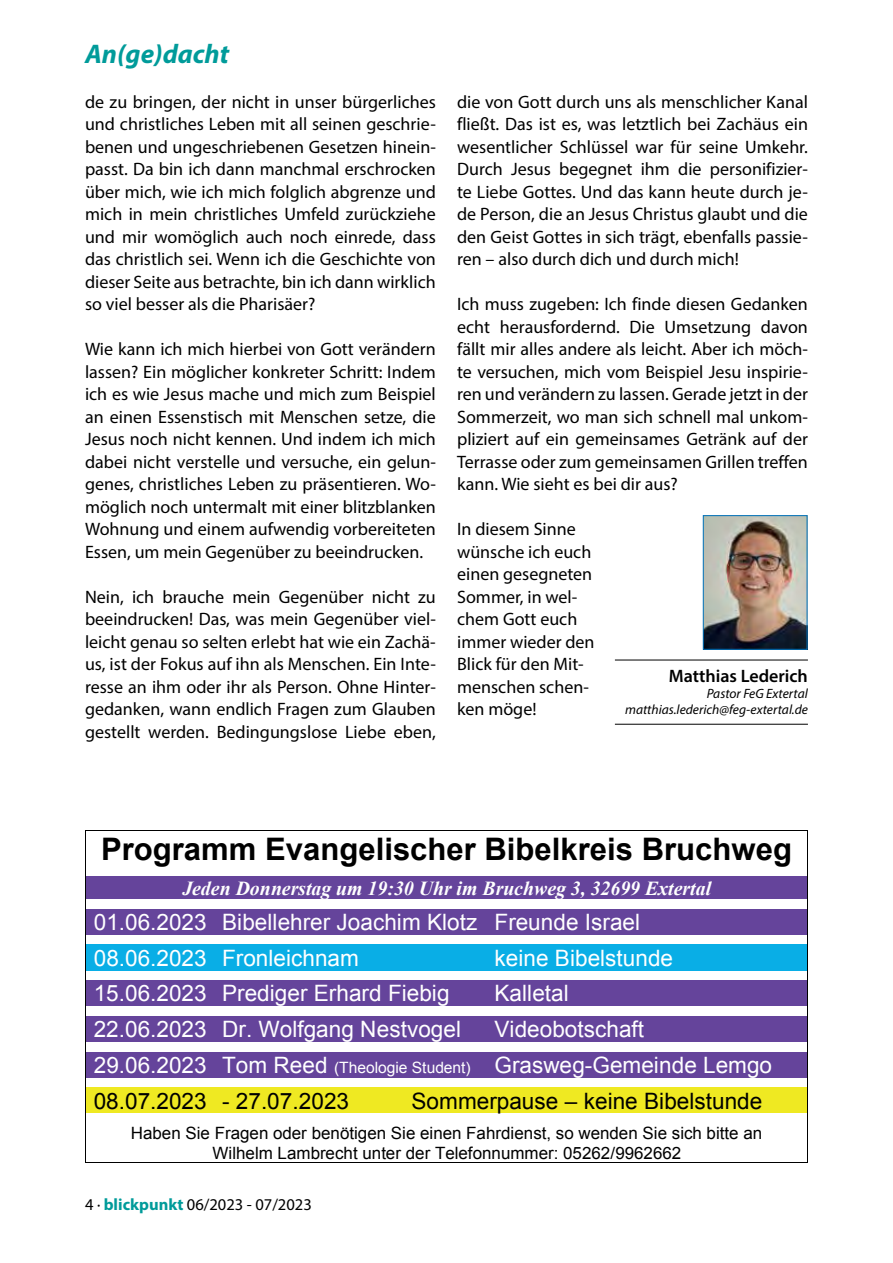
<style>
.page{position:relative;width:893px;height:1263px;background:#fff}
.page>*{position:absolute;margin:0;border:0;box-sizing:border-box;transform-origin:0 0}
.t1{font:700 31.05px "Arial";color:#000}
.t2{font:italic 700 27px "Myriad Pro";color:#009b9a}
.t3{font:22.5px/35.8px "Arial";color:#fff}
.t4{font:22.5px "Arial";color:#000}
.t5{font:italic 700 19.8px "Times New Roman";color:#fff}
.t6{font:18px/22.5px "Myriad Pro";color:#000;text-align:justify}
.t7{font:600 18px "Myriad Pro";color:#000}
.t8{font:16.95px/19.5px "Arial";color:#000;text-align:center}
.t9{font:16.5px "Myriad Pro";color:#000}
.t10{font:italic 13.5px/16.2px "Myriad Pro";color:#000;text-align:right}
.s1{font-size:15.6px}
.s2{color:#000}
.s3{font-weight:700;color:#009b9a}
</style>
<div class="page">
<img style="left:705px;top:517px;width:100px;height:131px">
<div style="left:703px;top:515px;width:104px;height:135px;border:1px solid #0072bc"></div>
<hr style="left:615px;top:660px;width:193px;height:1px;background:#000">
<hr style="left:615px;top:724px;width:193px;height:1px;background:#000">
<hr style="left:86px;top:830px;width:721px;height:1px;background:#000">
<hr style="left:86px;top:830px;width:1px;height:36px;background:#000">
<hr style="left:807px;top:830px;width:1px;height:36px;background:#000">
<div style="left:94px;top:876px;width:706px;height:23px;background:#65449b"></div>
<div style="left:86px;top:909px;width:129px;height:26px;background:#65449b"></div>
<div style="left:215px;top:909px;width:272px;height:26px;background:#65449b"></div>
<div style="left:487px;top:909px;width:320px;height:26px;background:#65449b"></div>
<div style="left:86px;top:944px;width:129px;height:26px;background:#09aee6"></div>
<div style="left:215px;top:944px;width:272px;height:26px;background:#09aee6"></div>
<div style="left:487px;top:944px;width:320px;height:26px;background:#09aee6"></div>
<div style="left:86px;top:980px;width:129px;height:26px;background:#65449b"></div>
<div style="left:215px;top:980px;width:272px;height:26px;background:#65449b"></div>
<div style="left:487px;top:980px;width:320px;height:26px;background:#65449b"></div>
<div style="left:86px;top:1016px;width:129px;height:26px;background:#65449b"></div>
<div style="left:215px;top:1016px;width:272px;height:26px;background:#65449b"></div>
<div style="left:487px;top:1016px;width:320px;height:26px;background:#65449b"></div>
<div style="left:86px;top:1052px;width:129px;height:26px;background:#65449b"></div>
<div style="left:215px;top:1052px;width:272px;height:26px;background:#65449b"></div>
<div style="left:487px;top:1052px;width:320px;height:26px;background:#65449b"></div>
<div style="left:86px;top:1087px;width:129px;height:26px;background:#efe922"></div>
<div style="left:215px;top:1087px;width:152px;height:26px;background:#efe922"></div>
<div style="left:367px;top:1087px;width:440px;height:26px;background:#efe922"></div>
<svg style="left:86px;top:876px;width:1px;height:95px"></svg>
<svg style="left:807px;top:866px;width:1px;height:257px"></svg>
<hr style="left:86px;top:1123px;width:1px;height:39px;background:#000">
<hr style="left:86px;top:1162px;width:721px;height:1px;background:#000">
<hr style="left:807px;top:1123px;width:1px;height:39px;background:#000">
<h2 class="t2" style="left:85px;top:36px;width:146px">An(ge)dacht</h2>
<p class="t6" style="left:85px;top:90px;width:352px">de zu bringen, der nicht in unser bürgerliches und christliches Leben mit all seinen geschrie&shy;benen und ungeschriebenen Gesetzen hinein&shy;passt. Da bin ich dann manchmal erschrocken über mich, wie ich mich folglich abgrenze und mich in mein christliches Umfeld zurückziehe und mir womöglich auch noch einrede, dass das christlich sei. Wenn ich die Geschichte von dieser Seite aus betrachte, bin ich dann wirklich so viel besser als die Pharisäer?</p>
<p class="t6" style="left:85px;top:337px;width:352px">Wie kann ich mich hierbei von Gott verändern lassen? Ein möglicher konkreter Schritt: Indem ich es wie Jesus mache und mich zum Beispiel an einen Essenstisch mit Menschen setze, die Jesus noch nicht kennen. Und indem ich mich dabei nicht verstelle und versuche, ein gelun&shy;genes, christliches Leben zu präsentieren. Wo&shy;möglich noch untermalt mit einer blitzblanken Wohnung und einem aufwendig vorbereiteten Essen, um mein Gegenüber zu beeindrucken.</p>
<p class="t6" style="left:85px;top:585px;width:352px">Nein, ich brauche mein Gegenüber nicht zu beeindrucken! Das, was mein Gegenüber viel&shy;leicht genau so selten erlebt hat wie ein Zachä&shy;us, ist der Fokus auf ihn als Menschen. Ein Inte&shy;resse an ihm oder ihr als Person. Ohne Hinter&shy;gedanken, wann endlich Fragen zum Glauben gestellt werden. Bedingungslose Liebe eben,</p>
<p class="t6" style="left:457px;top:90px;width:352px">die von Gott durch uns als menschlicher Kanal fließt. Das ist es, was letztlich bei Zachäus ein wesentlicher Schlüssel war für seine Umkehr.<br>Durch Jesus begegnet ihm die personifizier&shy;te Liebe Gottes. Und das kann heute durch je&shy;de Person, die an Jesus Christus glaubt und die den Geist Gottes in sich trägt, ebenfalls passie&shy;ren – also durch dich und durch mich!</p>
<p class="t6" style="left:457px;top:292px;width:352px">Ich muss zugeben: Ich finde diesen Gedanken echt herausfordernd. Die Umsetzung davon fällt mir alles andere als leicht. Aber ich möch&shy;te versuchen, mich vom Beispiel Jesu inspirie&shy;ren und verändern zu lassen. Gerade jetzt in der Sommerzeit, wo man sich schnell mal unkom&shy;pliziert auf ein gemeinsames Getränk auf der Terrasse oder zum gemeinsamen Grillen treffen kann. Wie sieht es bei dir aus?</p>
<p class="t6" style="left:457px;top:517px;width:139px;text-align:left">In diesem Sinne wünsche ich euch einen gesegneten<br>Sommer, in wel&shy;chem Gott euch immer wieder den<br>Blick für den Mit&shy;menschen schen&shy;ken möge!</p>
<p class="t7" style="left:669px;top:664px;width:141px">Matthias Lederich</p>
<p class="t10" style="left:625px;top:685px;width:184px">Pastor FeG Extertal matthias.lederich@feg-extertal.de</p>
<h1 class="t1" style="left:101px;top:831px;width:692px">Programm Evangelischer Bibelkreis Bruchweg</h1>
<p class="t5" style="left:182px;top:877px;width:530px">Jeden Donnerstag um 19:30 Uhr im Bruchweg 3, 32699 Extertal</p>
<p class="t3" style="left:94px;top:904px;width:548px">01.06.2023 Bibellehrer Joachim Klotz Freunde Israel<br>08.06.2023 Fronleichnam</p>
<p class="t3" style="left:495px;top:940px;width:180px">keine Bibelstunde</p>
<p class="t3" style="left:94px;top:975px;width:357px">15.06.2023 Prediger Erhard Fiebig</p>
<p class="t3" style="left:495px;top:975px;width:76px">Kalletal</p>
<p class="t3" style="left:94px;top:1011px;width:369px">22.06.2023 Dr. Wolfgang Nestvogel</p>
<p class="t3" style="left:94px;top:1011px;width:680px;text-indent:401px">Videobotschaft<br>29.06.2023 Tom Reed <span class="s1">(Theologie Student)</span> Grasweg-Gemeinde Lemgo<br><span class="s2">08.07.2023 - 27.07.2023</span></p>
<p class="t4" style="left:412px;top:1088px;width:352px">Sommerpause – keine Bibelstunde</p>
<p class="t8" style="left:131px;top:1123px;width:633px">Haben Sie Fragen oder benötigen Sie einen Fahrdienst, so wenden Sie sich bitte an<br>Wilhelm Lambrecht unter der Telefonnummer: 05262/9962662</p>
<p class="t9" style="left:85px;top:1194px;width:228px">4 · <span class="s3">blickpunkt</span> 06/2023 - 07/2023</p>
</div>
